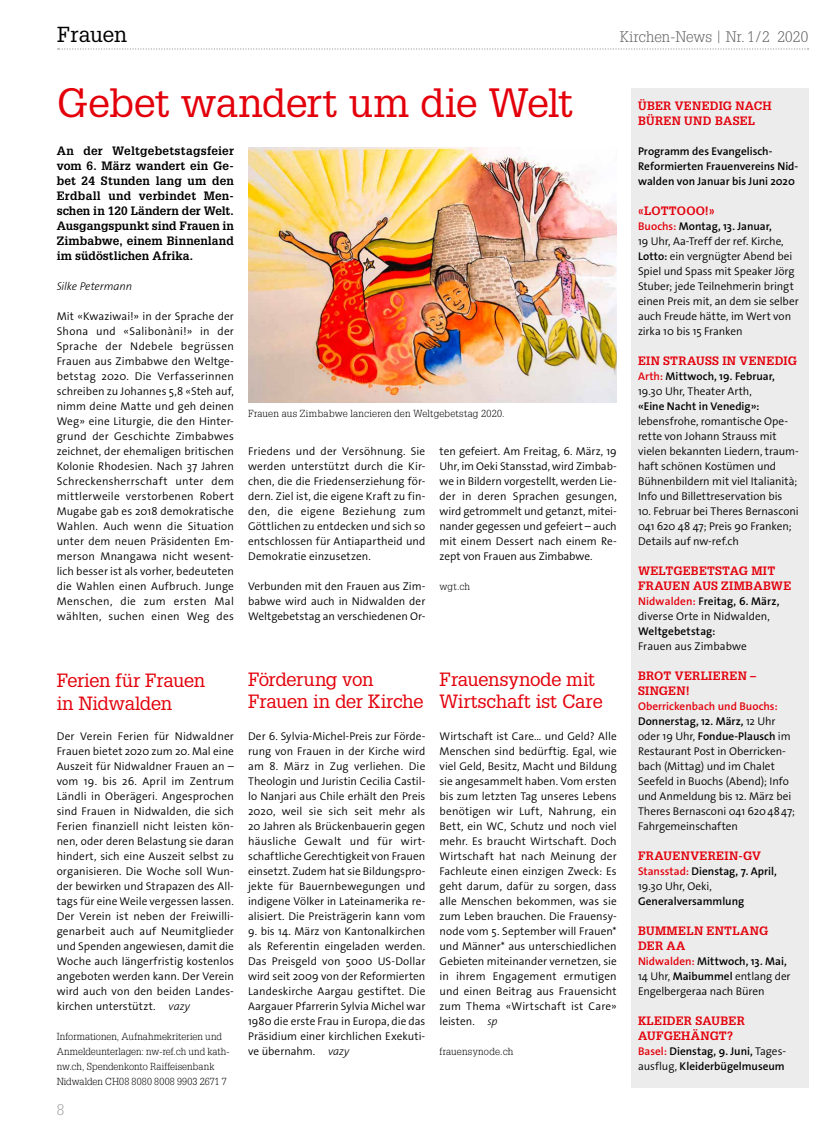
<style>
.page{position:relative;width:833px;height:1134px;background:#fff}
.page>*{position:absolute;margin:0;border:0;box-sizing:border-box;transform-origin:0 0}
.t1{font:40px "Glypha LT Std";letter-spacing:-.02em;color:#e3000b}
.t2{font:21.25px "Glypha LT Std";letter-spacing:-.005em;color:#000}
.t3{font:18.75px/22.5px "Glypha LT Std";letter-spacing:-.025em;color:#e3000b}
.t4{font:300 15px "Glypha LT Std";color:#626261}
.t5{font:300 15px "Glypha LT Std";color:#9c9c9d}
.t6{font:700 11.88px/15px "Glypha LT Std";letter-spacing:.005em;color:#000;text-align:justify}
.t7{font:700 11.88px/15px "Glypha LT";letter-spacing:.02em;color:#e3000b}
.t8{font:300 11.25px/15px "The Sans Os F";color:#000;text-align:justify}
.t9{font:600 11.25px/15px "The Sans Os F";color:#000}
.t10{font:italic 300 11.25px "The Sans Os F";letter-spacing:-.01em;color:#000}
.t11{font:300 10px/15px "Glypha LT Std";letter-spacing:.015em;color:#000}
.s1{font-style:italic}
.s2{font-weight:600;color:#e3000b}
.s3{font-weight:600}
.s4{color:#e3000b}
.s5{font-weight:300}
</style>
<div class="page">
<div style="left:631px;top:89px;width:177px;height:999px;background:#ececec"></div>
<img style="left:248px;top:147px;width:369px;height:255px">
<svg style="left:58px;top:48px;width:750px;height:2px"></svg>
<h2 class="t2" style="left:57px;top:22px;width:72px">Frauen</h2>
<h3 class="t4" style="left:620px;top:28px;width:190px">Kirchen-News <sup>|</sup> Nr. 1/2 2020</h3>
<h1 class="t1" style="left:57px;top:79px;width:518px">Gebet wandert um die Welt</h1>
<p class="t6" style="left:57px;top:143px;width:179px">An der Weltgebetstagsfeier vom 6. März wandert ein Ge&shy;bet 24 Stunden lang um den Erdball und verbindet Men&shy;schen in 120 Ländern der Welt.<br>Ausgangspunkt sind Frauen in Zimbabwe, einem Binnenland im südöstlichen Afrika.</p>
<p class="t10" style="left:57px;top:279px;width:77px">Silke Petermann</p>
<p class="t8" style="left:57px;top:308px;width:179px">Mit «Kwaziwai!» in der Sprache der Shona und «Salibonàni!» in der Sprache der Ndebele begrüssen Frauen aus Zimbabwe den Weltge&shy;betstag 2020. Die Verfasserinnen schreiben zu Johannes 5,8 «Steh auf, nimm deine Matte und geh deinen Weg» eine Liturgie, die den Hinter&shy;grund der Geschichte Zimbabwes zeichnet, der ehemaligen britischen Kolonie Rhodesien. Nach 37 Jahren Schreckensherrschaft unter dem mittlerweile verstorbenen Robert Mugabe gab es 2018 demokratische Wahlen. Auch wenn die Situation unter dem neuen Präsidenten Em&shy;merson Mnangawa nicht wesent&shy;lich besser ist als vorher, bedeuteten die Wahlen einen Aufbruch. Junge Menschen, die zum ersten Mal wählten, suchen einen Weg des</p>
<p class="t11" style="left:248px;top:406px;width:258px">Frauen aus Zimbabwe lancieren den Weltgebetstag 2020.</p>
<p class="t8" style="left:439px;top:443px;width:179px">ten gefeiert. Am Freitag, 6. März, 19<br>Uhr, im Oeki Stansstad, wird Zimbab&shy;we in Bildern vorgestellt, werden Lie&shy;der in deren Sprachen gesungen, wird getrommelt und getanzt, mitei&shy;nander gegessen und gefeiert – auch mit einem Dessert nach einem Re&shy;zept von Frauen aus Zimbabwe.</p>
<p class="t11" style="left:439px;top:579px;width:32px">wgt.ch</p>
<p class="t8" style="left:248px;top:443px;width:179px">Friedens und der Versöhnung. Sie werden unterstützt durch die Kir&shy;chen, die die Friedenserziehung för&shy;dern. Ziel ist, die eigene Kraft zu fin&shy;den, die eigene Beziehung zum Göttlichen zu entdecken und sich so entschlossen für Antiapartheid und Demokratie einzusetzen.</p>
<p class="t8" style="left:248px;top:578px;width:179px">Verbunden mit den Frauen aus Zim&shy;babwe wird auch in Nidwalden der Weltgebetstag an verschiedenen Or-</p>
<h3 class="t3" style="left:57px;top:669px;width:150px">Ferien für Frauen in Nidwalden</h3>
<p class="t8" style="left:57px;top:728px;width:179px">Der Verein Ferien für Nidwaldner Frauen bietet 2020 zum 20. Mal eine Auszeit für Nidwaldner Frauen an – vom 19. bis 26. April im Zentrum Ländli in Oberägeri. Angesprochen sind Frauen in Nidwalden, die sich Ferien finanziell nicht leisten kön&shy;nen, oder deren Belastung sie daran hindert, sich eine Auszeit selbst zu organisieren. Die Woche soll Wun&shy;der bewirken und Strapazen des All&shy;tags für eine Weile vergessen lassen.<br>Der Verein ist neben der Freiwilli&shy;genarbeit auch auf Neumitglieder und Spenden angewiesen, damit die Woche auch längerfristig kostenlos angeboten werden kann. Der Verein wird auch von den beiden Landes&shy;kirchen unterstützt. <span class="s1">vazy</span></p>
<p class="t11" style="left:57px;top:1029px;width:175px">Informationen, Aufnahmekriterien und Anmeldeunterlagen: nw-ref.ch und kath&shy;nw.ch, Spendenkonto Raiffeisenbank Nidwalden CH08 8080 8008 9903 2671 7</p>
<h3 class="t5" style="left:57px;top:1101px;width:9px">8</h3>
<h3 class="t3" style="left:248px;top:667px;width:177px">Förderung von<br>Frauen in der Kirche</h3>
<h3 class="t3" style="left:439px;top:667px;width:165px">Frauensynode mit<br>Wirtschaft ist Care</h3>
<p class="t8" style="left:248px;top:728px;width:179px">Der 6. Sylvia-Michel-Preis zur Förde&shy;rung von Frauen in der Kirche wird am 8. März in Zug verliehen. Die Theologin und Juristin Cecilia Castil&shy;lo Nanjari aus Chile erhält den Preis 2020, weil sie sich seit mehr als 20 Jahren als Brückenbauerin gegen häusliche Gewalt und für wirt&shy;schaftliche Gerechtigkeit von Frauen einsetzt. Zudem hat sie Bildungspro&shy;jekte für Bauernbewegungen und indigene Völker in Lateinamerika re&shy;alisiert. Die Preisträgerin kann vom</p>
<p class="t8" style="left:248px;top:923px;width:179px">9. bis 14. März von Kantonalkirchen als Referentin eingeladen werden.<br>Das Preisgeld von 5000 US-Dollar wird seit 2009 von der Reformierten Landeskirche Aargau gestiftet. Die Aargauer Pfarrerin Sylvia Michel war 1980 die erste Frau in Europa, die das Präsidium einer kirchlichen Exekuti&shy;ve übernahm. <span class="s1">vazy</span></p>
<p class="t8" style="left:439px;top:728px;width:179px">Wirtschaft ist Care… und Geld? Alle Menschen sind bedürftig. Egal, wie viel Geld, Besitz, Macht und Bildung sie angesammelt haben. Vom ersten bis zum letzten Tag unseres Lebens benötigen wir Luft, Nahrung, ein Bett, ein WC, Schutz und noch viel mehr. Es braucht Wirtschaft. Doch Wirtschaft hat nach Meinung der Fachleute einen einzigen Zweck: Es geht darum, dafür zu sorgen, dass alle Menschen bekommen, was sie zum Leben brauchen. Die Frauensy&shy;node vom 5. September will Frauen* und Männer* aus unterschiedlichen Gebieten miteinander vernetzen, sie in ihrem Engagement ermutigen und einen Beitrag aus Frauensicht zum Thema «Wirtschaft ist Care» leisten. <span class="s1">sp</span></p>
<p class="t11" style="left:439px;top:1044px;width:75px">frauensynode.ch</p>
<p class="t7" style="left:638px;top:98px;width:135px">ÜBER VENEDIG NACH<br>BÜREN UND BASEL</p>
<p class="t9" style="left:638px;top:143px;width:162px">Programm des Evangelisch-<br>Reformierten Frauenvereins Nid&shy;walden von Januar bis Juni 2020</p>
<p class="t7" style="left:638px;top:203px;width:78px">«LOTTOOO!»</p>
<p class="t8" style="left:638px;top:218px;width:162px;text-align:left"><span class="s2">Buochs:</span> <span class="s3">Montag, 13. Januar,<br></span>19 Uhr, Aa-Treff der ref. Kirche,<br><span class="s3">Lotto:</span> ein vergnügter Abend bei<br>Spiel und Spass mit Speaker Jörg<br>Stuber; jede Teilnehmerin bringt einen Preis mit, an dem sie selber auch Freude hätte, im Wert von zirka 10 bis 15 Franken</p>
<p class="t7" style="left:638px;top:353px;width:160px">EIN STRAUSS IN VENEDIG</p>
<p class="t8" style="left:638px;top:368px;width:138px"><span class="s2">Arth:</span> <span class="s3">Mittwoch, 19. Februar,<br></span>19.30 Uhr, Theater Arth,</p>
<p class="t9" style="left:638px;top:398px;width:123px">«Eine Nacht in Venedig»:</p>
<p class="t8" style="left:638px;top:413px;width:162px;text-align:left">lebensfrohe, romantische Ope&shy;rette von Johann Strauss mit vielen bekannten Liedern, traum&shy;haft schönen Kostümen und<br>Bühnenbildern mit viel Italianità;<br>Info und Billettreservation bis</p>
<p class="t8" style="left:638px;top:503px;width:162px;text-align:left">10. Februar bei Theres Bernasconi<br>041 620 48 47; Preis 90 Franken;<br>Details auf nw-ref.ch</p>
<p class="t7" style="left:638px;top:563px;width:155px">WELTGEBETSTAG MIT<br>FRAUEN AUS ZIMBABWE</p>
<p class="t8" style="left:638px;top:593px;width:143px"><span class="s2">Nidwalden:</span> <span class="s3">Freitag, 6. März, </span>diverse Orte in Nidwalden,</p>
<p class="t9" style="left:638px;top:623px;width:79px">Weltgebetstag:</p>
<p class="t8" style="left:638px;top:638px;width:110px">Frauen aus Zimbabwe</p>
<p class="t7" style="left:638px;top:668px;width:120px">BROT VERLIEREN –<br>SINGEN!</p>
<p class="t8" style="left:638px;top:698px;width:159px;text-align:left"><span class="s2">Oberrickenbach und Buochs:<br></span><span class="s3">Donnerstag, 12. März,</span> 12 Uhr oder 19 Uhr, <span class="s3">Fondue-Plausch</span> im<br>Restaurant Post in Oberricken&shy;bach (Mittag) und im Chalet<br>Seefeld in Buochs (Abend); Info und Anmeldung bis 12. März bei<br>Theres Bernasconi 041 6204847;<br>Fahrgemeinschaften</p>
<p class="t7" style="left:638px;top:848px;width:124px">FRAUENVEREIN-GV</p>
<p class="t9" style="left:638px;top:863px;width:140px"><span class="s4">Stansstad:</span> Dienstag, 7. April,<br><span class="s5">19.30 Uhr, Oeki,</span></p>
<p class="t9" style="left:638px;top:893px;width:108px">Generalversammlung</p>
<p class="t7" style="left:638px;top:923px;width:132px">BUMMELN ENTLANG<br>DER AA</p>
<p class="t8" style="left:638px;top:953px;width:154px;text-align:left"><span class="s2">Nidwalden:</span> <span class="s3">Mittwoch, 13. Mai,<br></span>14 Uhr, <span class="s3">Maibummel</span> entlang der<br>Engelbergeraa nach Büren</p>
<p class="t7" style="left:638px;top:1013px;width:108px">KLEIDER SAUBER<br>AUFGEHÄNGT?</p>
<p class="t9" style="left:638px;top:1043px;width:149px"><span class="s4">Basel:</span> Dienstag, 9. Juni, <span class="s5">Tages&shy;ausflug,</span> Kleiderbügelmuseum</p>
</div>
